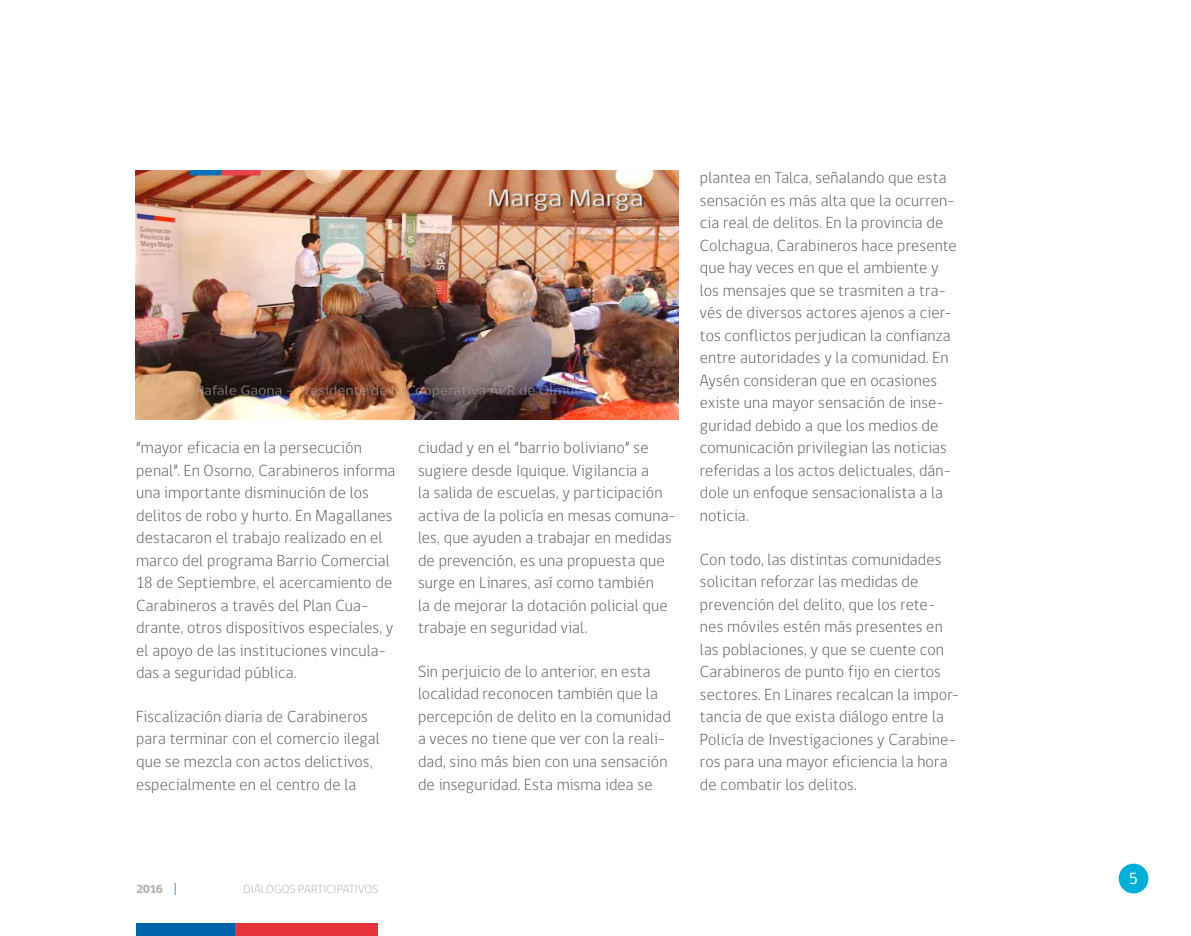
<style>
.page{position:relative;width:1191px;height:936px;background:#fff}
.page>*{position:absolute;margin:0;border:0;box-sizing:border-box;transform-origin:0 0}
.t1{font:300 16.5px/22.5px "gob CL";letter-spacing:.01em;color:#58585a}
.t2{font:16.5px "gob CL";color:#fff}
.t3{font:300 12px "gob CL";color:#b1b3b4;scale:1.04 1}
.t4{font:800 12px "gob CL";color:#b1b3b4;scale:1.04 1}
.s1{font-weight:300;font-size:18px;color:#0064ad}
</style>
<div class="page">
<img style="left:136px;top:170px;width:542px;height:249px">
<div style="left:136px;top:923px;width:99px;height:12px;background:#0064ad"></div>
<div style="left:235px;top:923px;width:143px;height:12px;background:#e5353a"></div>
<div style="left:1118px;top:863px;width:30px;height:30px;background:#00afd7;border-radius:50%"></div>
<p class="t1" style="left:136px;top:436px;width:261px">“mayor eficacia en la persecución penal”. En Osorno, Carabineros informa una importante disminución de los delitos de robo y hurto. En Magallanes destacaron el trabajo realizado en el marco del programa Barrio Comercial 18 de Septiembre, el acercamiento de Carabineros a través del Plan Cua&shy;drante, otros dispositivos especiales, y el apoyo de las instituciones vincula&shy;das a seguridad pública.</p>
<p class="t1" style="left:136px;top:705px;width:245px">Fiscalización diaria de Carabineros para terminar con el comercio ilegal que se mezcla con actos delictivos, especialmente en el centro de la</p>
<p class="t1" style="left:418px;top:436px;width:259px">ciudad y en el “barrio boliviano” se sugiere desde Iquique. Vigilancia a<br>la salida de escuelas, y participación activa de la policía en mesas comuna&shy;les, que ayuden a trabajar en medidas de prevención, es una propuesta que surge en Linares, así como también<br>la de mejorar la dotación policial que trabaje en seguridad vial.</p>
<p class="t1" style="left:418px;top:660px;width:254px">Sin perjuicio de lo anterior, en esta localidad reconocen también que la percepción de delito en la comunidad a veces no tiene que ver con la reali&shy;dad, sino más bien con una sensación de inseguridad. Esta misma idea se</p>
<p class="t1" style="left:700px;top:167px;width:258px">plantea en Talca, señalando que esta sensación es más alta que la ocurren&shy;cia real de delitos. En la provincia de Colchagua, Carabineros hace presente que hay veces en que el ambiente y los mensajes que se trasmiten a tra&shy;vés de diversos actores ajenos a cier&shy;tos conflictos perjudican la confianza entre autoridades y la comunidad. En Aysén consideran que en ocasiones existe una mayor sensación de inse&shy;guridad debido a que los medios de comunicación privilegian las noticias referidas a los actos delictuales, dán&shy;dole un enfoque sensacionalista a la noticia.</p>
<p class="t1" style="left:700px;top:548px;width:261px">Con todo, las distintas comunidades solicitan reforzar las medidas de prevención del delito, que los rete&shy;nes móviles estén más presentes en las poblaciones, y que se cuente con Carabineros de punto fijo en ciertos sectores. En Linares recalcan la impor&shy;tancia de que exista diálogo entre la Policía de Investigaciones y Carabine&shy;ros para una mayor eficiencia la hora de combatir los delitos.</p>
<p class="t4" style="left:136px;top:881px;width:41px">2016 <span class="s1">I</span></p>
<p class="t3" style="left:243px;top:881px;width:131px">Diálogos participativos</p>
<p class="t2" style="left:1129px;top:867px;width:10px">5</p>
</div>
